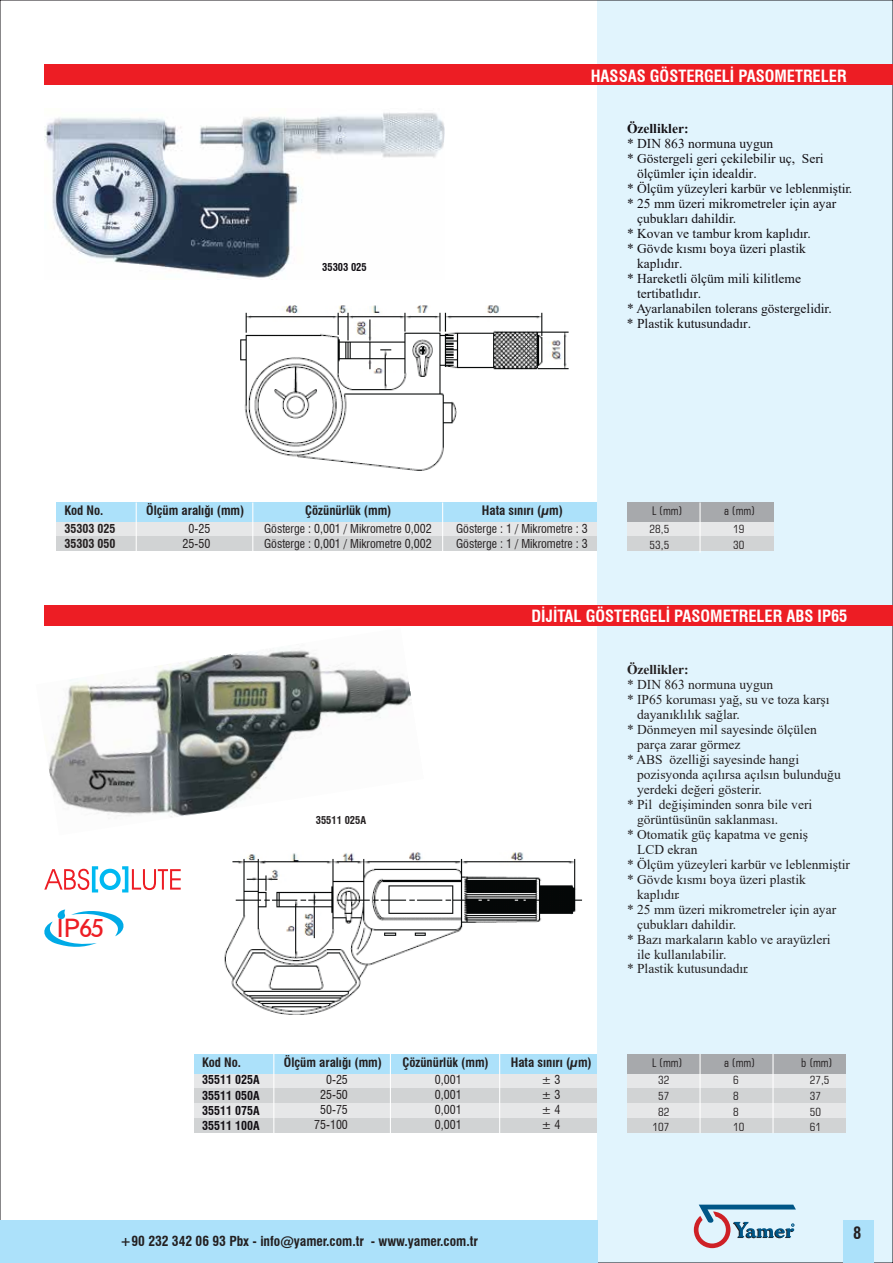
<style>
.page{position:relative;width:893px;height:1263px;background:#fff}
.page>*{position:absolute;margin:0;border:0;box-sizing:border-box;transform-origin:0 0}
.t1{font:condensed 23.4px "Geometric 212 BT";color:#ed1d24}
.t2{font:700 condensed 16.5px "Swiss 721 BT";color:#fff}
.t3{font:700 condensed 16.5px "Swiss 721 BT";color:#231f20}
.t4{font:13.5px "Times New Roman";color:#231f20}
.t5{font:13.5px "Times New Roman";color:#120f14}
.t6{font:700 condensed 13.5px "Swiss 721 BT";color:#231f20}
.t7{font:700 13.5px "Times New Roman";color:#231f20}
.t8{font:700 13.5px "Times New Roman";color:#120f14}
.t9{font:700 condensed 12.75px "Swiss 721 BT";color:#231f20}
.t10{font:condensed 12px/14.9px "Swiss 721 BT";color:#231f20;text-align:justify}
.t11{font:700 condensed 12px/15.1px "Swiss 721 BT";color:#120f14;text-align:justify}
.t12{font:condensed 12px "Square 721 BT";color:#231f20}
.t13{font:700 condensed 12px/14.9px "Swiss 721 BT";color:#231f20}
.t14{font:condensed 11.25px/15.6px "Square 721 BT";color:#231f20}
.t15{font:700 condensed 10.5px "Swiss 721 BT";color:#231f20}
.t16{font:700 condensed 10.5px "Swiss 721 BT";color:#120f14}
.t17{font:10.5px "Myriad Pro";color:#231f20}
</style>
<div class="page">
<div style="left:598px;top:0;width:295px;height:1263px;background:#e1f4fd"></div>
<img style="left:49px;top:650px;width:362px;height:167px">
<div style="left:44px;top:605px;width:849px;height:20px;background:#ed1d24"></div>
<div style="left:194px;top:1103px;width:403px;height:15px;background:#e6e7e8"></div>
<div style="left:194px;top:1118px;width:403px;height:14px;background:#d1d3d4"></div>
<div style="left:194px;top:1073px;width:403px;height:15px;background:#e6e7e8"></div>
<div style="left:194px;top:1088px;width:403px;height:15px;background:#d1d3d4"></div>
<div style="left:194px;top:1054px;width:403px;height:19px;background:#ace1fa"></div>
<hr style="left:273px;top:1054px;width:1px;height:79px;background:#fff">
<hr style="left:390px;top:1054px;width:1px;height:79px;background:#fff">
<hr style="left:499px;top:1054px;width:1px;height:79px;background:#fff">
<svg style="left:44px;top:866px;width:137px;height:26px"></svg>
<svg style="left:44px;top:909px;width:80px;height:38px"></svg>
<img style="left:224px;top:852px;width:358px;height:162px">
<div style="left:627px;top:1103px;width:219px;height:15px;background:#e6e7e8"></div>
<div style="left:627px;top:1118px;width:219px;height:14px;background:#d1d3d4"></div>
<div style="left:627px;top:1073px;width:219px;height:15px;background:#e6e7e8"></div>
<div style="left:627px;top:1088px;width:219px;height:15px;background:#d1d3d4"></div>
<div style="left:627px;top:1054px;width:219px;height:19px;background:#a7a9ac"></div>
<hr style="left:699px;top:1054px;width:2px;height:79px;background:#fff">
<hr style="left:772px;top:1054px;width:1px;height:79px;background:#fff">
<img style="left:44px;top:112px;width:401px;height:167px">
<div style="left:44px;top:64px;width:849px;height:20px;background:#ed1d24"></div>
<div style="left:57px;top:522px;width:540px;height:14px;background:#e6e7e8"></div>
<div style="left:57px;top:536px;width:540px;height:15px;background:#d1d3d4"></div>
<div style="left:57px;top:502px;width:540px;height:20px;background:#ace1fa"></div>
<hr style="left:136px;top:502px;width:1px;height:51px;background:#fff">
<hr style="left:252px;top:502px;width:1px;height:51px;background:#fff">
<hr style="left:442px;top:502px;width:1px;height:51px;background:#fff">
<div style="left:627px;top:522px;width:146px;height:14px;background:#e6e7e8"></div>
<div style="left:627px;top:536px;width:146px;height:15px;background:#d1d3d4"></div>
<div style="left:627px;top:502px;width:146px;height:20px;background:#a7a9ac"></div>
<hr style="left:699px;top:502px;width:2px;height:51px;background:#fff">
<img style="left:240px;top:305px;width:329px;height:166px">
<div style="left:0;top:1220px;width:598px;height:43px;background:#ace1fa"></div>
<svg style="left:694px;top:1204px;width:102px;height:44px"></svg>
<div style="left:843px;top:1220px;width:30px;height:43px;background:#ace1fa"></div>
<p class="t16" style="left:322px;top:261px;width:46px">35303 025</p>
<p class="t2" style="left:591px;top:66px;width:257px">HASSAS GÖSTERGELİ PASOMETRELER</p>
<p class="t8" style="left:627px;top:119px;width:63px">Özellikler:</p>
<p class="t5" style="left:627px;top:134px;width:148px">* DIN 863 normuna uygun</p>
<p class="t5" style="left:627px;top:149px;width:198px">* Göstergeli geri çekilebilir uç, Seri</p>
<p class="t5" style="left:637px;top:164px;width:121px">ölçümler için idealdir.</p>
<p class="t5" style="left:627px;top:179px;width:227px">* Ölçüm yüzeyleri karbür ve leblenmiştir.</p>
<p class="t5" style="left:627px;top:194px;width:211px">* 25 mm üzeri mikrometreler için ayar</p>
<p class="t5" style="left:637px;top:209px;width:100px">çubukları dahildir.</p>
<p class="t5" style="left:627px;top:224px;width:185px">* Kovan ve tambur krom kaplıdır.</p>
<p class="t5" style="left:627px;top:239px;width:180px">* Gövde kısmı boya üzeri plastik</p>
<p class="t5" style="left:637px;top:254px;width:47px">kaplıdır.</p>
<p class="t5" style="left:627px;top:269px;width:176px">* Hareketli ölçüm mili kilitleme</p>
<p class="t5" style="left:637px;top:284px;width:66px">tertibatlıdır.</p>
<p class="t5" style="left:627px;top:299px;width:206px">* Ayarlanabilen tolerans göstergelidir.</p>
<p class="t5" style="left:627px;top:314px;width:126px">* Plastik kutusundadır.</p>
<p class="t9" style="left:64px;top:503px;width:41px">Kod No.</p>
<p class="t9" style="left:146px;top:503px;width:100px">Ölçüm aralığı (mm)</p>
<p class="t10" style="left:182px;top:521px;width:29px;text-align:center">0-25<br>25-50</p>
<p class="t13" style="left:64px;top:521px;width:52px">35303 025<br>35303 050</p>
<p class="t9" style="left:305px;top:503px;width:88px">Çözünürlük (mm)</p>
<p class="t10" style="left:264px;top:521px;width:169px">Gösterge : 0,001 / Mikrometre 0,002<br>Gösterge : 0,001 / Mikrometre 0,002</p>
<h1 class="t1" style="left:56px;top:913px;width:49px">IP65</h1>
<p class="t15" style="left:316px;top:814px;width:52px">35511 025A</p>
<p class="t9" style="left:482px;top:503px;width:82px">Hata sınırı (µm)</p>
<p class="t10" style="left:456px;top:521px;width:133px">Gösterge : 1 / Mikrometre : 3<br>Gösterge : 1 / Mikrometre : 3</p>
<p class="t12" style="left:652px;top:504px;width:32px">L (mm)</p>
<p class="t14" style="left:650px;top:521px;width:21px">28,5<br>53,5</p>
<p class="t12" style="left:724px;top:504px;width:33px">a (mm)</p>
<p class="t14" style="left:733px;top:521px;width:13px">19<br>30</p>
<p class="t2" style="left:532px;top:606px;width:317px">DİJİTAL GÖSTERGELİ PASOMETRELER ABS IP65</p>
<p class="t7" style="left:627px;top:660px;width:63px">Özellikler:</p>
<p class="t4" style="left:627px;top:675px;width:148px">* DIN 863 normuna uygun</p>
<p class="t4" style="left:627px;top:690px;width:204px">* IP65 koruması yağ, su ve toza karşı</p>
<p class="t4" style="left:637px;top:705px;width:104px">dayanıklılık sağlar.</p>
<p class="t4" style="left:627px;top:720px;width:191px">* Dönmeyen mil sayesinde ölçülen</p>
<p class="t4" style="left:637px;top:735px;width:105px">parça zarar görmez</p>
<p class="t4" style="left:627px;top:750px;width:174px">* ABS özelliği sayesinde hangi</p>
<p class="t4" style="left:637px;top:765px;width:205px">pozisyonda açılırsa açılsın bulunduğu</p>
<p class="t4" style="left:637px;top:780px;width:126px">yerdeki değeri gösterir.</p>
<p class="t4" style="left:627px;top:795px;width:187px">* Pil değişiminden sonra bile veri</p>
<p class="t4" style="left:637px;top:810px;width:142px">görüntüsünün saklanması.</p>
<p class="t4" style="left:627px;top:825px;width:183px">* Otomatik güç kapatma ve geniş</p>
<p class="t4" style="left:637px;top:840px;width:62px">LCD ekran</p>
<p class="t4" style="left:627px;top:855px;width:225px">* Ölçüm yüzeyleri karbür ve leblenmiştir</p>
<p class="t4" style="left:627px;top:870px;width:180px">* Gövde kısmı boya üzeri plastik</p>
<p class="t4" style="left:637px;top:885px;width:43px">kaplıdır</p>
<p class="t4" style="left:627px;top:899px;width:211px">* 25 mm üzeri mikrometreler için ayar</p>
<p class="t4" style="left:637px;top:914px;width:100px">çubukları dahildir.</p>
<p class="t4" style="left:627px;top:929px;width:205px">* Bazı markaların kablo ve arayüzleri</p>
<p class="t4" style="left:637px;top:944px;width:91px">ile kullanılabilir.</p>
<p class="t4" style="left:627px;top:959px;width:122px">* Plastik kutusundadır</p>
<p class="t17" style="left:677px;top:888px;width:4px">.</p>
<p class="t17" style="left:746px;top:963px;width:4px">.</p>
<p class="t9" style="left:202px;top:1055px;width:41px">Kod No.</p>
<p class="t9" style="left:284px;top:1055px;width:100px">Ölçüm aralığı (mm)</p>
<p class="t10" style="left:314px;top:1073px;width:35px;text-align:right">0-25<br>25-50<br>50-75<br>75-100</p>
<p class="t11" style="left:202px;top:1072px;width:59px">35511 025A 35511 050A 35511 075A 35511 100A</p>
<p class="t9" style="left:402px;top:1055px;width:88px">Çözünürlük (mm)</p>
<p class="t10" style="left:435px;top:1073px;width:28px">0,001<br>0,001<br>0,001<br>0,001</p>
<p class="t9" style="left:511px;top:1055px;width:82px">Hata sınırı (µm)</p>
<p class="t10" style="left:541px;top:1073px;width:20px">± 3 ± 3 ± 4 ± 4</p>
<p class="t6" style="left:120px;top:1232px;width:359px">+90 232 342 06 93 Pbx - info@yamer.com.tr - www.yamer.com.tr</p>
<p class="t12" style="left:652px;top:1055px;width:32px">L (mm)</p>
<p class="t14" style="left:652px;top:1072px;width:18px;text-align:center">32<br>57<br>82<br>107</p>
<p class="t12" style="left:724px;top:1055px;width:33px">a (mm)</p>
<p class="t14" style="left:733px;top:1072px;width:13px">6<br>8<br>8<br>10</p>
<p class="t12" style="left:801px;top:1055px;width:33px">b (mm)</p>
<p class="t14" style="left:810px;top:1072px;width:21px">27,5<br>37<br>50<br>61</p>
<p class="t3" style="left:853px;top:1223px;width:10px">8</p>
</div>
